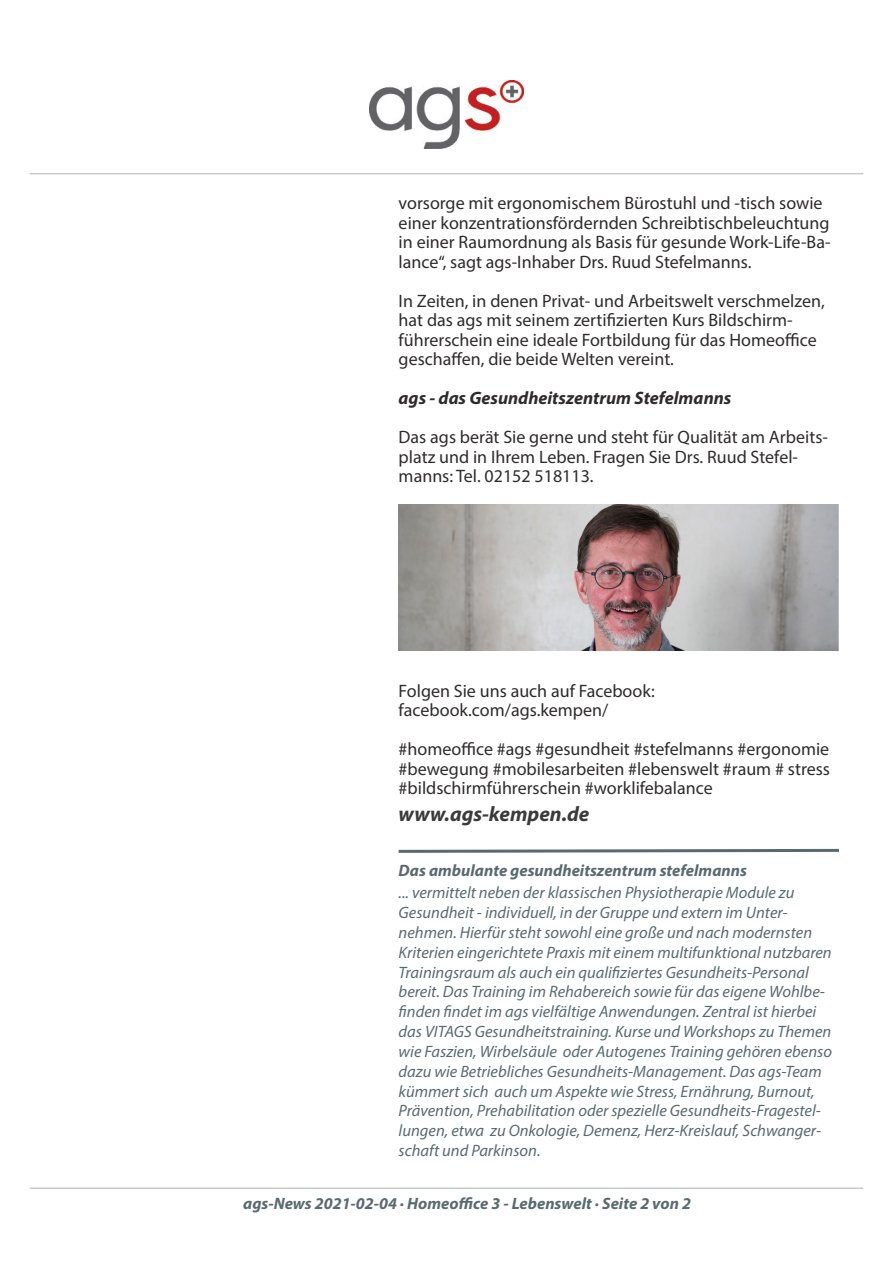
<style>
.page{position:relative;width:893px;height:1263px;background:#fff}
.page>*{position:absolute;margin:0;border:0;box-sizing:border-box;transform-origin:0 0}
.t1{font:italic 700 21px "Myriad Pro";color:#312f30}
.t2{font:18px/19.5px "Myriad Pro";color:#231f20}
.t3{font:italic 700 18px "Myriad Pro";color:#231f20}
.t4{font:italic 16.5px/19.8px "Myriad Pro";color:#586a6f}
.t5{font:italic 700 16.5px "Myriad Pro";color:#596a71}
.t6{font:italic 700 16.5px "Myriad Pro";color:#586a6f}
</style>
<div class="page">
<img style="left:370px;top:81px;width:153px;height:67px">
<hr style="left:30px;top:173px;width:833px;height:1px;background:#646b6d">
<hr style="left:30px;top:1187px;width:833px;height:2px;background:#646b6d">
<svg style="left:398px;top:848px;width:441px;height:5px"></svg>
<img style="left:399px;top:504px;width:440px;height:147px">
<p class="t2" style="left:399px;top:193px;width:433px">vorsorge mit ergonomischem Bürostuhl und -tisch sowie einer konzentrationsfördernden Schreibtischbeleuchtung in einer Raumordnung als Basis für gesunde Work-Life-Ba&shy;lance“, sagt ags-Inhaber Drs. Ruud Stefelmanns.</p>
<p class="t2" style="left:399px;top:291px;width:428px">In Zeiten, in denen Privat- und Arbeitswelt verschmelzen, hat das ags mit seinem zertifizierten Kurs Bildschirm&shy;führerschein eine ideale Fortbildung für das Homeoffice geschaffen, die beide Welten vereint.</p>
<p class="t3" style="left:399px;top:386px;width:334px">ags - das Gesundheitszentrum Stefelmanns</p>
<p class="t2" style="left:399px;top:427px;width:431px">Das ags berät Sie gerne und steht für Qualität am Arbeits&shy;platz und in Ihrem Leben. Fragen Sie Drs. Ruud Stefel&shy;manns: Tel. 02152 518113.</p>
<p class="t2" style="left:399px;top:680px;width:258px">Folgen Sie uns auch auf Facebook: facebook.com/ags.kempen/</p>
<p class="t2" style="left:399px;top:739px;width:433px;text-align:justify">#homeoffice #ags #gesundheit #stefelmanns #ergonomie #bewegung #mobilesarbeiten #lebenswelt #raum # stress #bildschirmführerschein #worklifebalance</p>
<p class="t1" style="left:399px;top:800px;width:192px">www.ags-kempen.de</p>
<p class="t6" style="left:399px;top:860px;width:350px">Das ambulante gesundheitszentrum stefelmanns</p>
<p class="t4" style="left:399px;top:883px;width:435px">... vermittelt neben der klassischen Physiotherapie Module zu Gesundheit - individuell, in der Gruppe und extern im Unter&shy;nehmen. Hierfür steht sowohl eine große und nach modernsten Kriterien eingerichtete Praxis mit einem multifunktional nutzbaren Trainingsraum als auch ein qualifiziertes Gesundheits-Personal bereit. Das Training im Rehabereich sowie für das eigene Wohlbe&shy;finden findet im ags vielfältige Anwendungen. Zentral ist hierbei das VITAGS Gesundheitstraining. Kurse und Workshops zu Themen wie Faszien, Wirbelsäule oder Autogenes Training gehören ebenso dazu wie Betriebliches Gesundheits-Management. Das ags-Team kümmert sich auch um Aspekte wie Stress, Ernährung, Burnout, Prävention, Prehabilitation oder spezielle Gesundheits-Fragestel&shy;lungen, etwa zu Onkologie, Demenz, Herz-Kreislauf, Schwanger&shy;schaft und Parkinson.</p>
<p class="t5" style="left:243px;top:1192px;width:449px">ags-News 2021-02-04 ∙ Homeoffice 3 - Lebenswelt ∙ Seite 2 von 2</p>
</div>
